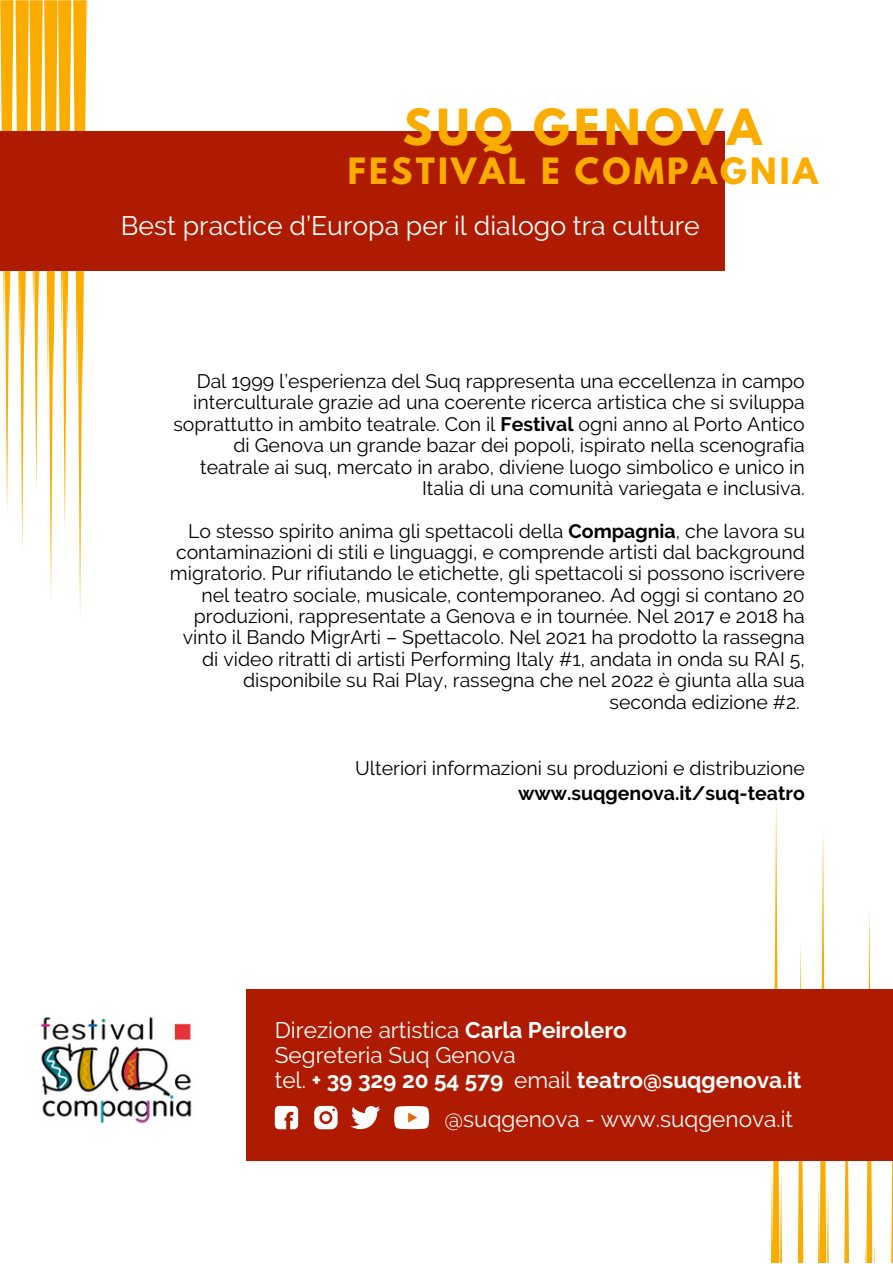
<style>
.page{position:relative;width:893px;height:1264px;background:#fff}
.page>*{position:absolute;margin:0;border:0;box-sizing:border-box;transform-origin:0 0}
.t1{font:700 44.1px "League Spartan";letter-spacing:.1em;color:#faad00}
.t2{font:700 32.1px "League Spartan";letter-spacing:.1em;color:#faad00}
.t3{font:26.55px "Raleway";color:#fff}
.t4{font:22.5px/24.9px "Raleway";color:#fff}
.t5{font:19.5px/21.3px "Raleway";color:#000;text-align:right}
.t6{font:700 19.5px "Raleway";color:#000}
.t7{font:14.4px "Montserrat";letter-spacing:.38em;color:#fff}
.s1{font-weight:700}
</style>
<div class="page">
<svg style="left:765px;top:802px;width:127px;height:460px"></svg>
<div style="left:247px;top:989px;width:645px;height:171px;background:#af1b01"></div>
<img style="left:40px;top:1017px;width:152px;height:107px">
<svg style="left:275px;top:1106px;width:23px;height:23px"></svg>
<svg style="left:314px;top:1106px;width:23px;height:23px"></svg>
<svg style="left:351px;top:1106px;width:29px;height:23px"></svg>
<svg style="left:394px;top:1106px;width:35px;height:23px"></svg>
<hr style="left:87px;top:0;width:1px;height:31px;background:#faad00">
<svg style="left:0;top:0;width:87px;height:617px"></svg>
<div style="left:0;top:131px;width:724px;height:139px;background:#af1b01"></div>
<h1 class="t1" style="left:403px;top:106px;width:360px">SUQ GENOVA</h1>
<h2 class="t2" style="left:347px;top:155px;width:472px">FESTIVAL E COMPAGNIA</h2>
<h3 class="t3" style="left:121px;top:210px;width:580px">Best practice d’Europa per il dialogo tra culture</h3>
<p class="t5" style="left:173px;top:370px;width:633px">Dal 1999 l’esperienza del Suq rappresenta una eccellenza in campo interculturale grazie ad una coerente ricerca artistica che si sviluppa soprattutto in ambito teatrale. Con il <span class="s1">Festival</span> ogni anno al Porto Antico di Genova un grande bazar dei popoli, ispirato nella scenografia teatrale ai suq, mercato in arabo, diviene luogo simbolico e unico in Italia di una comunità variegata e inclusiva.</p>
<p class="t5" style="left:170px;top:520px;width:636px">Lo stesso spirito anima gli spettacoli della <span class="s1">Compagnia</span>, che lavora su contaminazioni di stili e linguaggi, e comprende artisti dal background migratorio. Pur rifiutando le etichette, gli spettacoli si possono iscrivere nel teatro sociale, musicale, contemporaneo. Ad oggi si contano 20 produzioni, rappresentate a Genova e in tournée. Nel 2017 e 2018 ha vinto il Bando MigrArti – Spettacolo. Nel 2021 ha prodotto la rassegna di video ritratti di artisti Performing Italy #1, andata in onda su RAI 5, disponibile su Rai Play, rassegna che nel 2022 è giunta alla sua seconda edizione #2.</p>
<p class="t5" style="left:355px;top:757px;width:451px">Ulteriori informazioni su produzioni e distribuzione</p>
<p class="t6" style="left:518px;top:781px;width:288px">www.suqgenova.it/suq-teatro</p>
<p class="t4" style="left:275px;top:1017px;width:528px">Direzione artistica <span class="s1">Carla Peirolero<br></span>Segreteria Suq Genova<br>tel. <span class="s1">+ 39 329 20 54 579</span> email <span class="s1">teatro@suqgenova.it</span></p>
<p class="t4" style="left:444px;top:1106px;width:350px">@suqgenova - www.suqgenova.it</p>
<p class="t7" style="left:334px;top:1083px;width:138px">COMPAGNIA</p>
</div>
